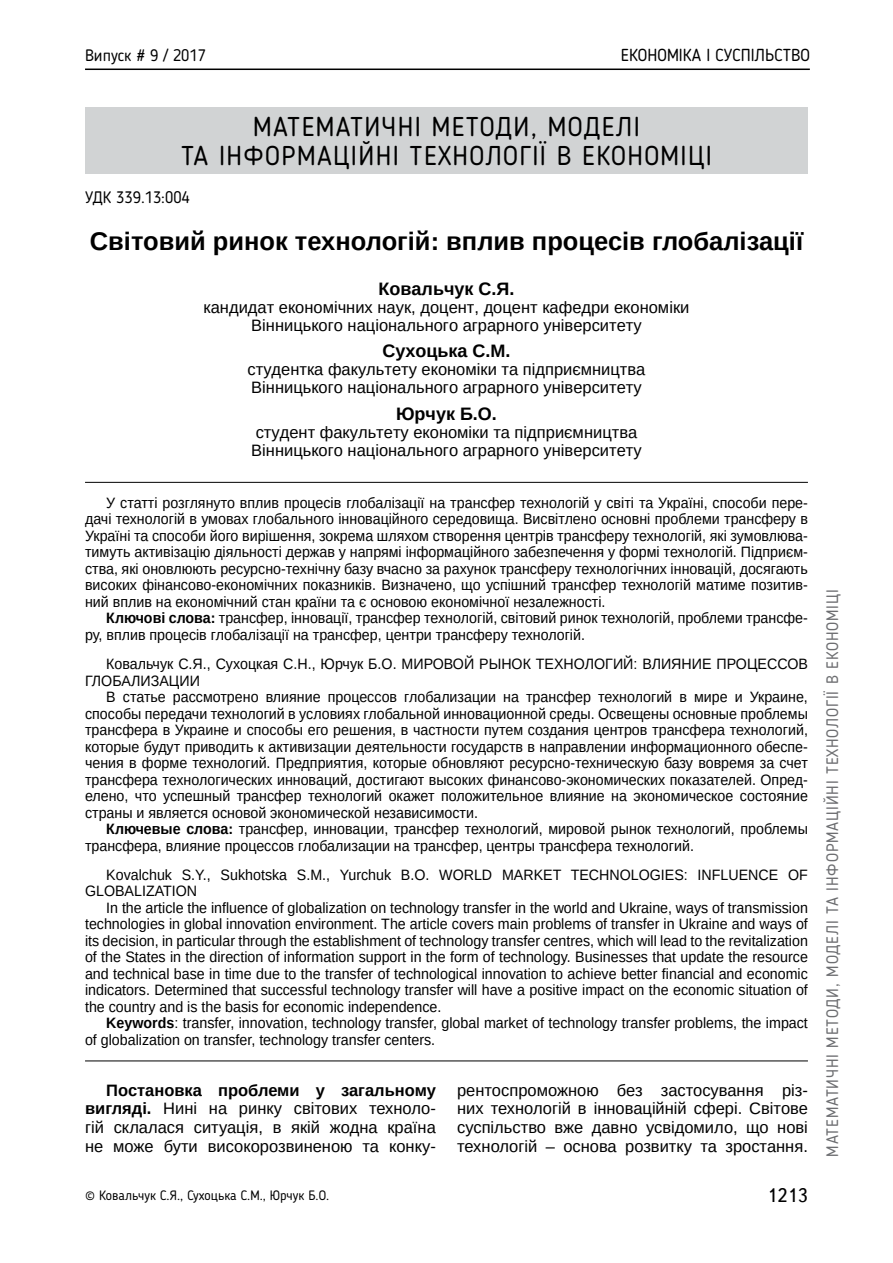
<style>
.page{position:relative;width:893px;height:1263px;background:#fff}
.page>*{position:absolute;margin:0;border:0;box-sizing:border-box;transform-origin:0 0}
.t1{font:27px/28.5px "Blogger Sans";letter-spacing:.05em;color:#000;text-align:center}
.t2{font:700 25.5px "Arimo";color:#000}
.t3{font:19.5px "Ukrainian Text";color:#000}
.t4{font:700 18px "Arimo";color:#000}
.t5{font:17.25px "Blogger Sans";color:#000}
.t6{font:16.5px/18.8px "Arimo";color:#000}
.t7{font:16.5px "Blogger Sans";letter-spacing:.05em;color:#6d6e71}
.t8{font:16.5px "Blogger Sans";color:#000}
.t9{font:15px/16.5px "Arimo";color:#000;scale:.95 1}
.t10{font:13.5px "Blogger Sans";color:#000}
.s1{font-weight:700}
</style>
<div class="page">
<hr style="left:85px;top:69px;width:725px;height:1px;background:#000">
<hr style="left:85px;top:482px;width:723px;height:1px;background:#000">
<hr style="left:85px;top:1060px;width:723px;height:1px;background:#000">
<div style="left:85px;top:107px;width:723px;height:66px;background:#d1d3d4"></div>
<p class="t8" style="left:85px;top:45px;width:122px">Випуск # 9 / 2017</p>
<p class="t5" style="left:621px;top:45px;width:190px">ЕКОНОМІКА І СУСПІЛЬСТВО</p>
<h1 class="t1" style="left:181px;top:113px;width:532px">МАТЕМАТИЧНІ МЕТОДИ, МОДЕЛІ<br>ТА ІНФОРМАЦІЙНІ ТЕХНОЛОГІЇ В ЕКОНОМІЦІ</h1>
<p class="t8" style="left:85px;top:188px;width:106px">УДК 339.13:004</p>
<h2 class="t2" style="left:90px;top:223px;width:715px">Світовий ринок технологій: вплив процесів глобалізації</h2>
<p class="t4" style="left:378px;top:276px;width:137px">Ковальчук С.Я.</p>
<p class="t6" style="left:204px;top:298px;width:487px;line-height:18px;text-align:center">кандидат економічних наук, доцент, доцент кафедри економіки<br>Вінницького національного аграрного університету</p>
<p class="t4" style="left:382px;top:339px;width:130px">Сухоцька С.М.</p>
<p class="t6" style="left:248px;top:361px;width:399px;line-height:18px">студентка факультету економіки та підприємництва<br>Вінницького національного аграрного університету</p>
<p class="t4" style="left:396px;top:401px;width:102px">Юрчук Б.О.</p>
<p class="t6" style="left:251px;top:423px;width:392px;line-height:18px">студент факультету економіки та підприємництва<br>Вінницького національного аграрного університету</p>
<p class="t9" style="left:85px;top:494px;width:762px;text-align:justify;text-indent:21px">У статті розглянуто вплив процесів глобалізації на трансфер технологій у світі та Україні, способи пере&shy;дачі технологій в умовах глобального інноваційного середовища. Висвітлено основні проблеми трансферу в Україні та способи його вирішення, зокрема шляхом створення центрів трансферу технологій, які зумовлюва&shy;тимуть активізацію діяльності держав у напрямі інформаційного забезпечення у формі технологій. Підприєм&shy;ства, які оновлюють ресурсно-технічну базу вчасно за рахунок трансферу технологічних інновацій, досягають високих фінансово-економічних показників. Визначено, що успішний трансфер технологій матиме позитив&shy;ний вплив на економічний стан країни та є основою економічної незалежності.</p>
<p class="t9" style="left:85px;top:610px;width:762px;text-indent:21px"><span class="s1">Ключові слова:</span> трансфер, інновації, трансфер технологій, світовий ринок технологій, проблеми трансфе&shy;ру, вплив процесів глобалізації на трансфер, центри трансферу технологій.</p>
<p class="t9" style="left:85px;top:656px;width:762px;text-indent:21px">Ковальчук С.Я., Сухоцкая С.Н., Юрчук Б.О. МИРОВОЙ РЫНОК ТЕХНОЛОГИЙ: ВЛИЯНИЕ ПРОЦЕССОВ<br>ГЛОБАЛИЗАЦИИ</p>
<p class="t9" style="left:85px;top:689px;width:762px;text-align:justify;text-indent:21px">В статье рассмотрено влияние процессов глобализации на трансфер технологий в мире и Украине, способы передачи технологий в условиях глобальной инновационной среды. Освещены основные проблемы трансфера в Украине и способы его решения, в частности путем создания центров трансфера технологий, которые будут приводить к активизации деятельности государств в направлении информационного обеспе&shy;чения в форме технологий. Предприятия, которые обновляют ресурсно-техническую базу вовремя за счет трансфера технологических инноваций, достигают высоких финансово-экономических показателей. Опред&shy;елено, что успешный трансфер технологий окажет положительное влияние на экономическое состояние страны и является основой экономической независимости.</p>
<p class="t9" style="left:85px;top:821px;width:762px;text-indent:21px"><span class="s1">Ключевые слова:</span> трансфер, инновации, трансфер технологий, мировой рынок технологий, проблемы трансфера, влияние процессов глобализации на трансфер, центры трансфера технологий.</p>
<p class="t9" style="left:85px;top:866px;width:762px;text-indent:21px">Kovalchuk S.Y., Sukhotska S.M., Yurchuk B.O. WORLD MARKET TECHNOLOGIES: INFLUENCE OF<br>GLOBALIZATION</p>
<p class="t9" style="left:85px;top:899px;width:762px;text-align:justify;text-indent:21px">In the article the influence of globalization on technology transfer in the world and Ukraine, ways of transmission technologies in global innovation environment. The article covers main problems of transfer in Ukraine and ways of its decision, in particular through the establishment of technology transfer centres, which will lead to the revitalization of the States in the direction of information support in the form of technology. Businesses that update the resource and technical base in time due to the transfer of technological innovation to achieve better financial and economic indicators. Determined that successful technology transfer will have a positive impact on the economic situation of the country and is the basis for economic independence.</p>
<p class="t9" style="left:85px;top:1015px;width:762px;text-indent:21px"><span class="s1">Keywords</span>: transfer, innovation, technology transfer, global market of technology transfer problems, the impact of globalization on transfer, technology transfer centers.</p>
<p class="t6" style="left:85px;top:1081px;width:352px;text-align:justify;text-indent:21px"><span class="s1">Постановка проблеми у загальному вигляді.</span> Нині на ринку світових техноло&shy;гій склалася ситуація, в якій жодна країна не може бути високорозвиненою та конку-</p>
<p class="t6" style="left:457px;top:1081px;width:352px;text-align:justify">рентоспроможною без застосування різ&shy;них технологій в інноваційній сфері. Світове суспільство вже давно усвідомило, що нові технологій – основа розвитку та зростання.</p>
<p class="t10" style="left:85px;top:1187px;width:246px">© Ковальчук С.Я., Сухоцька С.М., Юрчук Б.О.</p>
<h3 class="t3" style="left:767px;top:1185px;width:42px">1213</h3>
<p class="t7" style="left:822px;top:1157px;width:569px;rotate:-90deg">МАТЕМАТИЧНІ МЕТОДИ, МОДЕЛІ ТА ІНФОРМАЦІЙНІ ТЕХНОЛОГІЇ В ЕКОНОМІЦІ</p>
</div>
